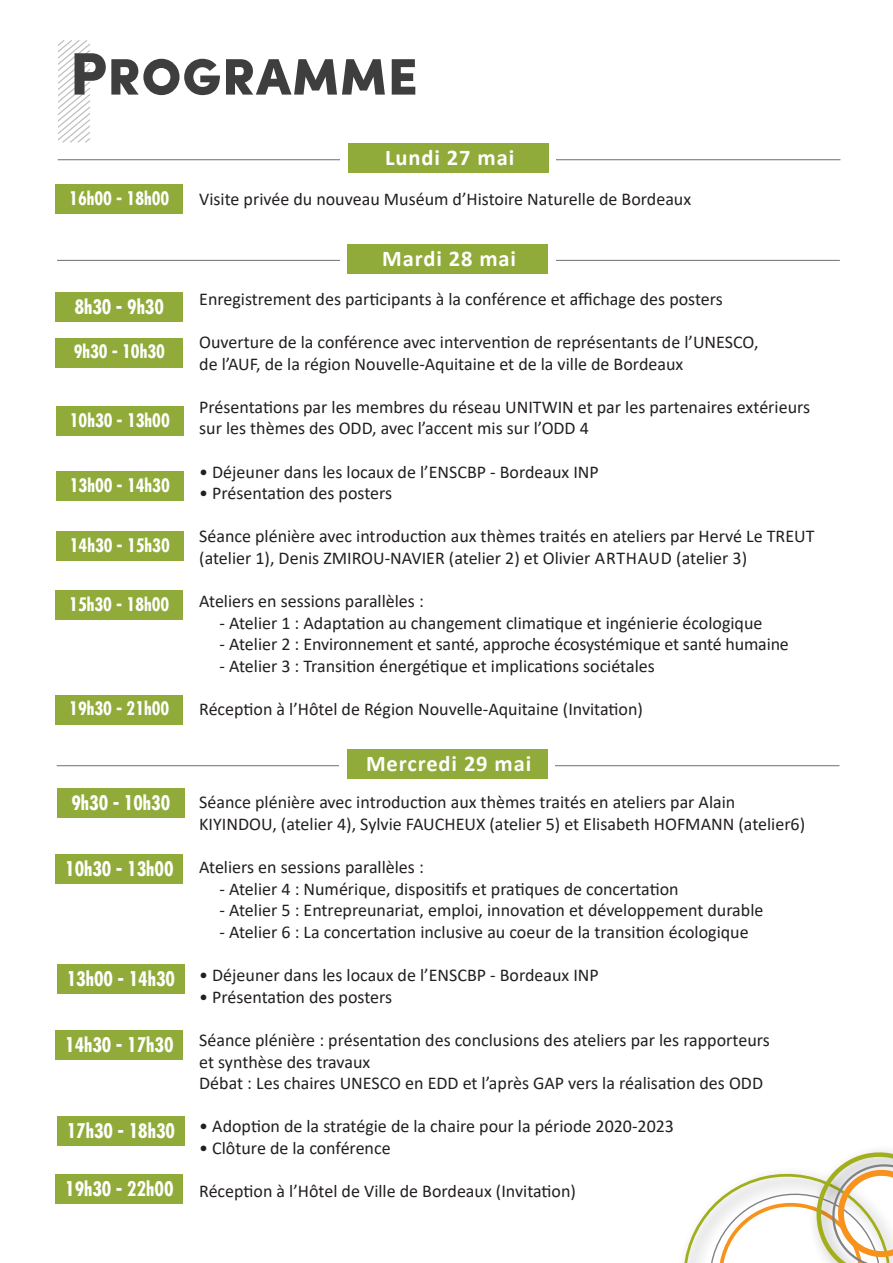
<style>
.page{position:relative;width:893px;height:1263px;background:#fff}
.page>*{position:absolute;margin:0;border:0;box-sizing:border-box;transform-origin:0 0}
.t1{font:900 60px "Sofia Pro";color:#3e3e3f}
.t2{font:700 22.5px "Calibri";letter-spacing:.04em;color:#fff}
.t3{font:700 condensed 19.5px "Futura";color:#fff}
.t4{font:18px/21.6px "Calibri";color:#231f20}
.t5{font:700 condensed 18px "Futura";color:#fff}
</style>
<div class="page">
<svg style="left:684px;top:1150px;width:209px;height:113px"></svg>
<hr style="left:58px;top:159px;width:782px;height:1px;background:#6c6e71">
<div style="left:341px;top:136px;width:215px;height:45px;background:#fff"></div>
<div style="left:348px;top:143px;width:200px;height:30px;background:#91ab3b"></div>
<hr style="left:57px;top:260px;width:783px;height:1px;background:#6c6e71">
<div style="left:340px;top:237px;width:215px;height:45px;background:#fff"></div>
<div style="left:347px;top:244px;width:201px;height:30px;background:#91ab3b"></div>
<hr style="left:57px;top:765px;width:782px;height:1px;background:#6c6e71">
<div style="left:340px;top:742px;width:215px;height:45px;background:#fff"></div>
<div style="left:347px;top:749px;width:200px;height:30px;background:#91ab3b"></div>
<div style="left:56px;top:184px;width:127px;height:30px;background:#91ab3b"></div>
<div style="left:57px;top:788px;width:128px;height:29px;background:#91ab3b"></div>
<div style="left:56px;top:854px;width:127px;height:30px;background:#91ab3b"></div>
<div style="left:56px;top:1174px;width:127px;height:30px;background:#91ab3b"></div>
<div style="left:57px;top:1116px;width:128px;height:30px;background:#91ab3b"></div>
<div style="left:56px;top:1030px;width:127px;height:29px;background:#91ab3b"></div>
<div style="left:57px;top:964px;width:128px;height:29px;background:#91ab3b"></div>
<svg style="left:58px;top:40px;width:32px;height:103px"></svg>
<div style="left:56px;top:338px;width:127px;height:29px;background:#91ab3b"></div>
<div style="left:56px;top:292px;width:127px;height:30px;background:#91ab3b"></div>
<div style="left:56px;top:590px;width:127px;height:30px;background:#91ab3b"></div>
<div style="left:56px;top:531px;width:128px;height:30px;background:#91ab3b"></div>
<div style="left:56px;top:471px;width:128px;height:30px;background:#91ab3b"></div>
<div style="left:56px;top:406px;width:128px;height:30px;background:#91ab3b"></div>
<div style="left:56px;top:695px;width:127px;height:29px;background:#91ab3b"></div>
<h1 class="t1" style="left:70px;top:26px;width:350px">Programme</h1>
<p class="t2" style="left:385px;top:142px;width:131px">Lundi 27 mai</p>
<p class="t5" style="left:69px;top:187px;width:102px">16h00 - 18h00</p>
<p class="t4" style="left:199px;top:187px;width:493px">Visite privée du nouveau Muséum d’Histoire Naturelle de Bordeaux</p>
<p class="t3" style="left:75px;top:294px;width:91px">8h30 - 9h30</p>
<p class="t5" style="left:74px;top:340px;width:93px">9h30 - 10h30</p>
<p class="t5" style="left:70px;top:409px;width:102px">10h30 - 13h00</p>
<p class="t5" style="left:70px;top:473px;width:102px">13h00 - 14h30</p>
<p class="t5" style="left:70px;top:534px;width:102px">14h30 - 15h30</p>
<p class="t5" style="left:69px;top:593px;width:102px">15h30 - 18h00</p>
<p class="t5" style="left:69px;top:697px;width:102px">19h30 - 21h00</p>
<p class="t3" style="left:71px;top:790px;width:100px">9h30 - 10h30</p>
<p class="t3" style="left:65px;top:856px;width:110px">10h30 - 13h00</p>
<p class="t3" style="left:67px;top:966px;width:110px">13h00 - 14h30</p>
<p class="t3" style="left:65px;top:1032px;width:110px">14h30 - 17h30</p>
<p class="t3" style="left:67px;top:1118px;width:110px">17h30 - 18h30</p>
<p class="t3" style="left:65px;top:1176px;width:110px">19h30 - 22h00</p>
<p class="t2" style="left:382px;top:242px;width:135px">Mardi 28 mai</p>
<p class="t4" style="left:199px;top:287px;width:525px">Enregistrement des participants à la conférence et affichage des posters</p>
<p class="t4" style="left:199px;top:331px;width:561px">Ouverture de la conférence avec intervention de représentants de l’UNESCO, de l’AUF, de la région Nouvelle-Aquitaine et de la ville de Bordeaux</p>
<p class="t4" style="left:199px;top:395px;width:612px">Présentations par les membres du réseau UNITWIN et par les partenaires extérieurs sur les thèmes des ODD, avec l’accent mis sur l’ODD 4</p>
<p class="t4" style="left:199px;top:460px;width:401px">• Déjeuner dans les locaux de l’ENSCBP - Bordeaux INP</p>
<p class="t4" style="left:199px;top:482px;width:195px">• Présentation des posters</p>
<p class="t4" style="left:199px;top:525px;width:617px">Séance plénière avec introduction aux thèmes traités en ateliers par Hervé Le TREUT (atelier 1), Denis ZMIROU-NAVIER (atelier 2) et Olivier ARTHAUD (atelier 3)</p>
<p class="t4" style="left:199px;top:590px;width:226px">Ateliers en sessions parallèles :</p>
<p class="t4" style="left:220px;top:611px;width:544px">- Atelier 1 : Adaptation au changement climatique et ingénierie écologique</p>
<p class="t4" style="left:220px;top:633px;width:571px">- Atelier 2 : Environnement et santé, approche écosystémique et santé humaine</p>
<p class="t4" style="left:220px;top:655px;width:437px">- Atelier 3 : Transition énergétique et implications sociétales</p>
<p class="t4" style="left:199px;top:698px;width:445px">Réception à l’Hôtel de Région Nouvelle-Aquitaine (Invitation)</p>
<p class="t2" style="left:366px;top:748px;width:167px">Mercredi 29 mai</p>
<p class="t4" style="left:199px;top:791px;width:607px">Séance plénière avec introduction aux thèmes traités en ateliers par Alain<br>KIYINDOU, (atelier 4), Sylvie FAUCHEUX (atelier 5) et Elisabeth HOFMANN (atelier6)</p>
<p class="t4" style="left:199px;top:856px;width:226px">Ateliers en sessions parallèles :</p>
<p class="t4" style="left:220px;top:877px;width:461px">- Atelier 4 : Numérique, dispositifs et pratiques de concertation</p>
<p class="t4" style="left:220px;top:899px;width:545px">- Atelier 5 : Entrepreunariat, emploi, innovation et développement durable</p>
<p class="t4" style="left:220px;top:921px;width:531px">- Atelier 6 : La concertation inclusive au coeur de la transition écologique</p>
<p class="t4" style="left:199px;top:964px;width:401px">• Déjeuner dans les locaux de l’ENSCBP - Bordeaux INP</p>
<p class="t4" style="left:199px;top:985px;width:195px">• Présentation des posters</p>
<p class="t4" style="left:199px;top:1029px;width:572px">Séance plénière : présentation des conclusions des ateliers par les rapporteurs et synthèse des travaux<br>Débat : Les chaires UNESCO en EDD et l’après GAP vers la réalisation des ODD</p>
<p class="t4" style="left:199px;top:1115px;width:476px">• Adoption de la stratégie de la chaire pour la période 2020-2023</p>
<p class="t4" style="left:199px;top:1137px;width:193px">• Clôture de la conférence</p>
<p class="t4" style="left:199px;top:1180px;width:378px">Réception à l’Hôtel de Ville de Bordeaux (Invitation)</p>
</div>
